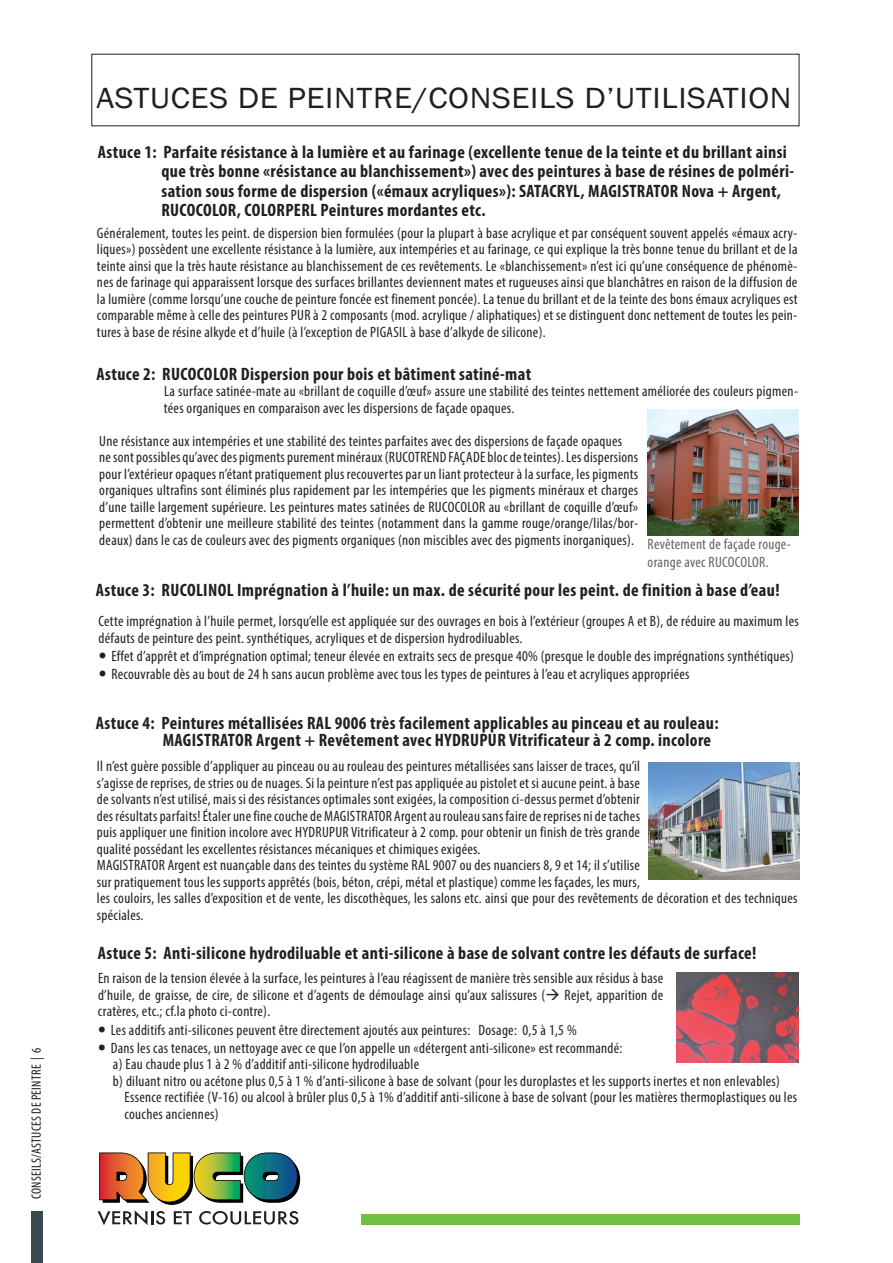
<style>
.page{position:relative;width:893px;height:1263px;background:#fff}
.page>*{position:absolute;margin:0;border:0;box-sizing:border-box;transform-origin:0 0}
.t1{font:30px "Franklin Gothic";letter-spacing:.02em;color:#231f20;scale:1.1 1}
.t2{font:700 condensed 18px/19.5px "Myriad Pro";letter-spacing:.02em;color:#231f20}
.t3{font:condensed 15px/16.5px "Myriad Pro";letter-spacing:.02em;color:#231f20}
.t4{font:condensed 15px "Myriad Pro";letter-spacing:.01em;color:#636366}
.t5{font:condensed 13.5px "Myriad Pro";letter-spacing:.02em;color:#231f20}
.s1{color:#636366}
</style>
<div class="page">
<div style="left:31px;top:1212px;width:12px;height:51px;background:#3d474e"></div>
<div style="left:361px;top:1214px;width:438px;height:11px;background:#71bf44"></div>
<svg style="left:98px;top:1152px;width:202px;height:73px"></svg>
<img style="left:648px;top:410px;width:151px;height:126px">
<img style="left:676px;top:972px;width:123px;height:91px">
<img style="left:648px;top:762px;width:151px;height:117px">
<p class="t5" style="left:28px;top:1199px;width:153px;rotate:-90deg">Conseils/Astuces de peintre | 6</p>
<h1 class="t1" style="left:96px;top:79px;width:633px">ASTUCES DE PEINTRE/CONSEILS D’UTILIsATION</h1>
<p class="t2" style="left:161px;top:141px;width:634px;text-indent:-64px">Astuce 1: Parfaite résistance à la lumière et au farinage (excellente tenue de la teinte et du brillant ainsi que très bonne «résistance au blanchissement») avec des peintures à base de résines de polméri&shy;sation sous forme de dispersion («émaux acryliques»): SATACRYL, MAGISTRATOR Nova + Argent, RUCOCOLOR, COLORPERL Peintures mordantes etc.</p>
<p class="t3" style="left:97px;top:224px;width:702px;text-align:justify">Généralement, toutes les peint. de dispersion bien formulées (pour la plupart à base acrylique et par conséquent souvent appelés «émaux acry&shy;liques») possèdent une excellente résistance à la lumière, aux intempéries et au farinage, ce qui explique la très bonne tenue du brillant et de la teinte ainsi que la très haute résistance au blanchissement de ces revêtements. Le «blanchissement» n’est ici qu’une conséquence de phénomè&shy;nes de farinage qui apparaissent lorsque des surfaces brillantes deviennent mates et rugueuses ainsi que blanchâtres en raison de la diffusion de la lumière (comme lorsqu’une couche de peinture foncée est finement poncée). La tenue du brillant et de la teinte des bons émaux acryliques est comparable même à celle des peintures PUR à 2 composants (mod. acrylique / aliphatiques) et se distinguent donc nettement de toutes les pein&shy;tures à base de résine alkyde et d’huile (à l’exception de PIGASIL à base d’alkyde de silicone).</p>
<p class="t2" style="left:97px;top:364px;width:436px">Astuce 2: RUCOCOLOR Dispersion pour bois et bâtiment satiné-mat</p>
<p class="t3" style="left:164px;top:383px;width:636px">La surface satinée-mate au «brillant de coquille d’œuf» assure une stabilité des teintes nettement améliorée des couleurs pigmen&shy;tées organiques en comparaison avec les dispersions de façade opaques.</p>
<p class="t3" style="left:99px;top:432px;width:524px">Une résistance aux intempéries et une stabilité des teintes parfaites avec des dispersions de façade opaques ne sont possibles qu’avec des pigments purement minéraux (RUCOTREND</p>
<p class="t3" style="left:99px;top:449px;width:540px;text-align:justify;text-indent:349px">FAÇADE bloc de teintes). Les dispersions pour l’extérieur opaques n’étant pratiquement plus recouvertes par un liant protecteur à la surface, les pigments organiques ultrafins sont éliminés plus rapidement par les intempéries que les pigments minéraux et charges d’une taille largement supérieure. Les peintures mates satinées de RUCOCOLOR</p>
<p class="t3" style="left:99px;top:498px;width:693px;text-indent:389px">au «brillant de coquille d’œuf»<br>permettent d’obtenir une meilleure stabilité des teintes (notamment dans la gamme rouge/orange/lilas/bor-<br>deaux) dans le cas de couleurs avec des pigments organiques (non miscibles avec des pigments inorganiques). <span class="s1">Revêtement de façade rouge-</span></p>
<p class="t4" style="left:648px;top:553px;width:100px">orange avec RUCOCOLOR</p>
<p class="t4" style="left:766px;top:553px;width:4px">.</p>
<p class="t2" style="left:96px;top:580px;width:685px">Astuce 3: RUCOLINOL Imprégnation à l’huile: un max. de sécurité pour les peint. de finition à base d’eau!</p>
<p class="t3" style="left:99px;top:613px;width:702px">Cette imprégnation à l’huile permet, lorsqu’elle est appliquée sur des ouvrages en bois à l’extérieur (groupes A et B), de réduire au maximum les défauts de peinture des peint. synthétiques, acryliques et de dispersion hydrodiluables.</p>
<p class="t3" style="left:111px;top:646px;width:684px;line-height:18px">Effet d’apprêt et d’imprégnation optimal; teneur élevée en extraits secs de presque 40% (presque le double des imprégnations synthétiques)<br>Recouvrable dès au bout de 24 h sans aucun problème avec tous les types de peintures à l’eau et acryliques appropriées</p>
<p class="t2" style="left:163px;top:714px;width:557px;line-height:16.5px;text-indent:-67px">Astuce 4: Peintures métallisées RAL 9006 très facilement applicables au pinceau et au rouleau:<br>MAGISTRATOR Argent + Revêtement avec HYDRUPUR Vitrificateur à 2 comp. incolore</p>
<p class="t3" style="left:97px;top:758px;width:545px;text-align:justify">Il n’est guère possible d’appliquer au pinceau ou au rouleau des peintures métallisées sans laisser de traces, qu’il s’agisse de reprises, de stries ou de nuages. Si la peinture n’est pas appliquée au pistolet et si aucune peint. à base de solvants n’est utilisé, mais si des résistances optimales sont exigées, la composition ci-dessus permet d’obtenir des résultats parfaits! Étaler une fine couche de MAGISTRATOR Argent au rouleau sans faire de reprises ni de taches puis appliquer une finition incolore avec HYDRUPUR</p>
<p class="t3" style="left:97px;top:824px;width:702px;text-indent:254px">Vitrificateur à 2 comp. pour obtenir un finish de très grande<br>qualité possédant les excellentes résistances mécaniques et chimiques exigées.<br>MAGISTRATOR Argent est nuançable dans des teintes du système RAL 9007 ou des nuanciers 8, 9 et 14; il s’utilise<br>sur pratiquement tous les supports apprêtés (bois, béton, crépi, métal et plastique) comme les façades, les murs,<br>les couloirs, les salles d’exposition et de vente, les discothèques, les salons etc. ainsi que pour des revêtements de décoration et des techniques spéciales.</p>
<p class="t2" style="left:98px;top:943px;width:660px">Astuce 5: Anti-silicone hydrodiluable et anti-silicone à base de solvant contre les défauts de surface!</p>
<p class="t3" style="left:98px;top:970px;width:567px;text-align:justify">En raison de la tension élevée à la surface, les peintures à l’eau réagissent de manière très sensible aux résidus à base d’huile, de graisse, de cire, de silicone et d’agents de démoulage ainsi qu’aux salissures (→ Rejet, apparition de cratères, etc.; cf.la photo ci-contre).</p>
<p class="t3" style="left:111px;top:1020px;width:513px;line-height:18px">Les additifs anti-silicones peuvent être directement ajoutés aux peintures: Dosage: 0,5 à 1,5 %<br>Dans les cas tenaces, un nettoyage avec ce que l’on appelle un «détergent anti-silicone» est recommandé:</p>
<p class="t3" style="left:113px;top:1055px;width:308px">a) Eau chaude plus 1 à 2 % d’additif anti-silicone hydrodiluable</p>
<p class="t3" style="left:113px;top:1072px;width:668px">b) diluant nitro ou acétone plus 0,5 à 1 % d’anti-silicone à base de solvant (pour les duroplastes et les supports inertes et non enlevables)</p>
<p class="t3" style="left:125px;top:1088px;width:674px">Essence rectifiée (V-16) ou alcool à brûler plus 0,5 à 1% d’additif anti-silicone à base de solvant (pour les matières thermoplastiques ou les</p>
<p class="t3" style="left:125px;top:1105px;width:95px">couches anciennes)</p>
</div>
